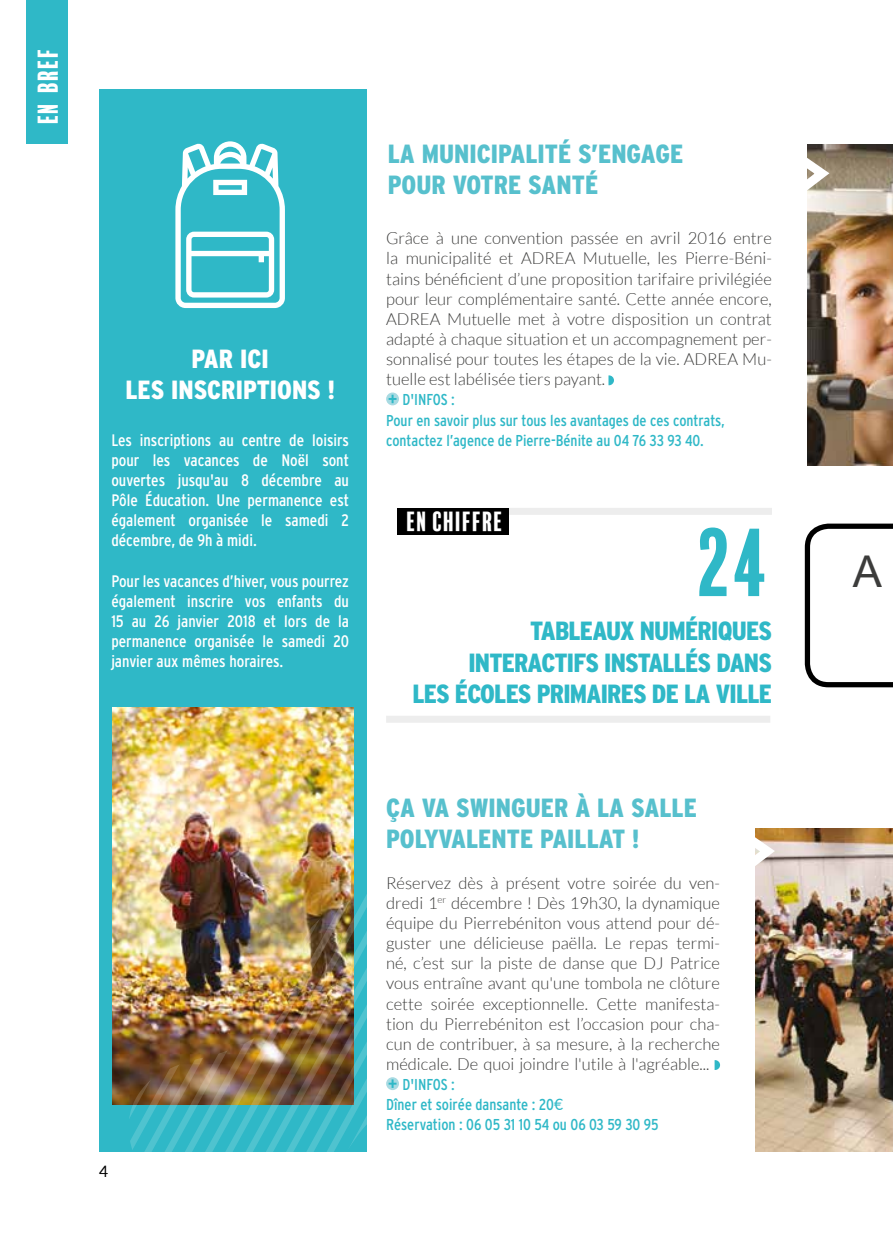
<style>
.page{position:relative;width:893px;height:1241px;background:#fff}
.page>*{position:absolute;margin:0;border:0;box-sizing:border-box;transform-origin:0 0}
.t1{font:87.5px "Balboa Plus Fill";color:#2fb8c7}
.t2{font:43.75px "Arial";color:#3c3c3b}
.t3{font:900 condensed 26.25px/31.5px "Interstate";color:#57c0cd}
.t4{font:900 condensed 26.25px/31.5px "Interstate";letter-spacing:-.03em;color:#2fb8c7;text-align:right}
.t5{font:900 condensed 26.25px/31.5px "Interstate";color:#fff;text-align:center}
.t6{font:26.25px "Balboa Plus Fill";color:#fff}
.t7{font:25.38px "Balboa Plus Fill";color:#fff}
.t8{font:300 16.62px/20.1px "Lato";color:#3c3c3b;text-align:justify}
.t9{font:condensed 16.62px/20.1px "Interstate";color:#fff;text-align:justify}
.t10{font:condensed 15.75px/20.1px "Interstate";color:#2fb8c7}
.t11{font:15.75px "Lato";color:#000}
.s1{font-family:"Lato";font-stretch:normal}
</style>
<div class="page">
<div style="left:26px;top:0;width:42px;height:144px;background:#2fb8c7"></div>
<div style="left:99px;top:89px;width:268px;height:1062px;background:#2fb8c7"></div>
<div style="left:483px;top:507px;width:289px;height:7px;background:#ededed"></div>
<div style="left:398px;top:507px;width:111px;height:27px;background:#000"></div>
<svg style="left:608px;top:375px;width:6px;height:10px"></svg>
<svg style="left:386px;top:392px;width:13px;height:13px"></svg>
<svg style="left:389px;top:394px;width:8px;height:9px"></svg>
<img style="left:755px;top:828px;width:138px;height:323px">
<img style="left:807px;top:145px;width:86px;height:321px">
<div style="left:386px;top:715px;width:384px;height:7px;background:#ededed"></div>
<svg style="left:755px;top:828px;width:27px;height:49px"></svg>
<img style="left:112px;top:707px;width:241px;height:183px">
<img style="left:104px;top:890px;width:14px;height:262px">
<img style="left:118px;top:881px;width:26px;height:271px">
<img style="left:144px;top:871px;width:25px;height:281px">
<img style="left:169px;top:865px;width:26px;height:287px">
<img style="left:195px;top:865px;width:25px;height:287px">
<img style="left:220px;top:865px;width:26px;height:287px">
<img style="left:246px;top:865px;width:25px;height:287px">
<img style="left:271px;top:865px;width:26px;height:287px">
<img style="left:297px;top:865px;width:25px;height:287px">
<img style="left:322px;top:865px;width:26px;height:287px">
<img style="left:348px;top:865px;width:19px;height:287px">
<svg style="left:807px;top:149px;width:30px;height:50px"></svg>
<svg style="left:805px;top:523px;width:88px;height:164px"></svg>
<svg style="left:175px;top:141px;width:110px;height:167px"></svg>
<svg style="left:715px;top:1060px;width:5px;height:9px"></svg>
<h3 class="t6" style="left:33px;top:124px;width:78px;rotate:-90deg">EN BREF</h3>
<h3 class="t5" style="left:125px;top:342px;width:211px">PAR ICI<br>LES INSCRIPTIONS !</h3>
<p class="t9" style="left:111px;top:429px;width:239px">Les inscriptions au centre de loisirs pour les vacances de Noël sont ouvertes jusqu'au 8 décembre au Pôle Éducation. Une permanence est également organisée le samedi 2 décembre, de 9h à midi.</p>
<p class="t9" style="left:111px;top:570px;width:239px">Pour les vacances d’hiver, vous pourrez également inscrire vos enfants du 15 au 26 janvier 2018 et lors de la permanence organisée le samedi 20 janvier aux mêmes horaires.</p>
<p class="t11" style="left:99px;top:1159px;width:11px">4</p>
<h3 class="t3" style="left:388px;top:138px;width:297px">LA MUNICIPALITÉ S’ENGAGE<br>POUR VOTRE SANTÉ</h3>
<p class="t8" style="left:386px;top:228px;width:387px">Grâce à une convention passée en avril 2016 entre la municipalité et ADREA Mutuelle, les Pierre-Béni&shy;tains bénéficient d’une proposition tarifaire privilégiée pour leur complémentaire santé. Cette année encore, ADREA Mutuelle met à votre disposition un contrat adapté à chaque situation et un accompagnement per&shy;sonnalisé pour toutes les étapes de la vie. ADREA Mu&shy;tuelle est labélisée tiers payant.</p>
<p class="t10" style="left:386px;top:389px;width:340px;text-indent:16px">D'INFOS :<br>Pour en savoir plus sur tous les avantages de ces contrats, contactez l’agence de Pierre-Bénite au 04 76 33 93 40.</p>
<h3 class="t7" style="left:406px;top:507px;width:99px">EN CHIFFRE</h3>
<h1 class="t1" style="left:697px;top:514px;width:77px">24</h1>
<h3 class="t4" style="left:413px;top:615px;width:361px">TABLEAUX NUMÉRIQUES<br>INTERACTIFS INSTALLÉS DANS<br>LES ÉCOLES PRIMAIRES DE LA VILLE</h3>
<h3 class="t3" style="left:386px;top:791px;width:312px">ÇA VA SWINGUER À LA SALLE<br>POLYVALENTE PAILLAT !</h3>
<p class="t8" style="left:386px;top:872px;width:335px">Réservez dès à présent votre soirée du ven&shy;dredi 1<sup>er</sup> décembre ! Dès 19h30, la dynamique équipe du Pierrebéniton vous attend pour dé&shy;guster une délicieuse paëlla. Le repas termi&shy;né, c’est sur la piste de danse que DJ Patrice vous entraîne avant qu'une tombola ne clôture cette soirée exceptionnelle. Cette manifesta&shy;tion du Pierrebéniton est l’occasion pour cha&shy;cun de contribuer, à sa mesure, à la recherche médicale. De quoi joindre l'utile à l'agréable...</p>
<p class="t10" style="left:386px;top:1074px;width:274px;text-indent:16px">D'INFOS :<br>Dîner et soirée dansante : 20<span class="s1">€<br></span>Réservation : 06 05 31 10 54 ou 06 03 59 30 95</p>
<h2 class="t2" style="left:853px;top:542px;width:31px">A</h2>
</div>
